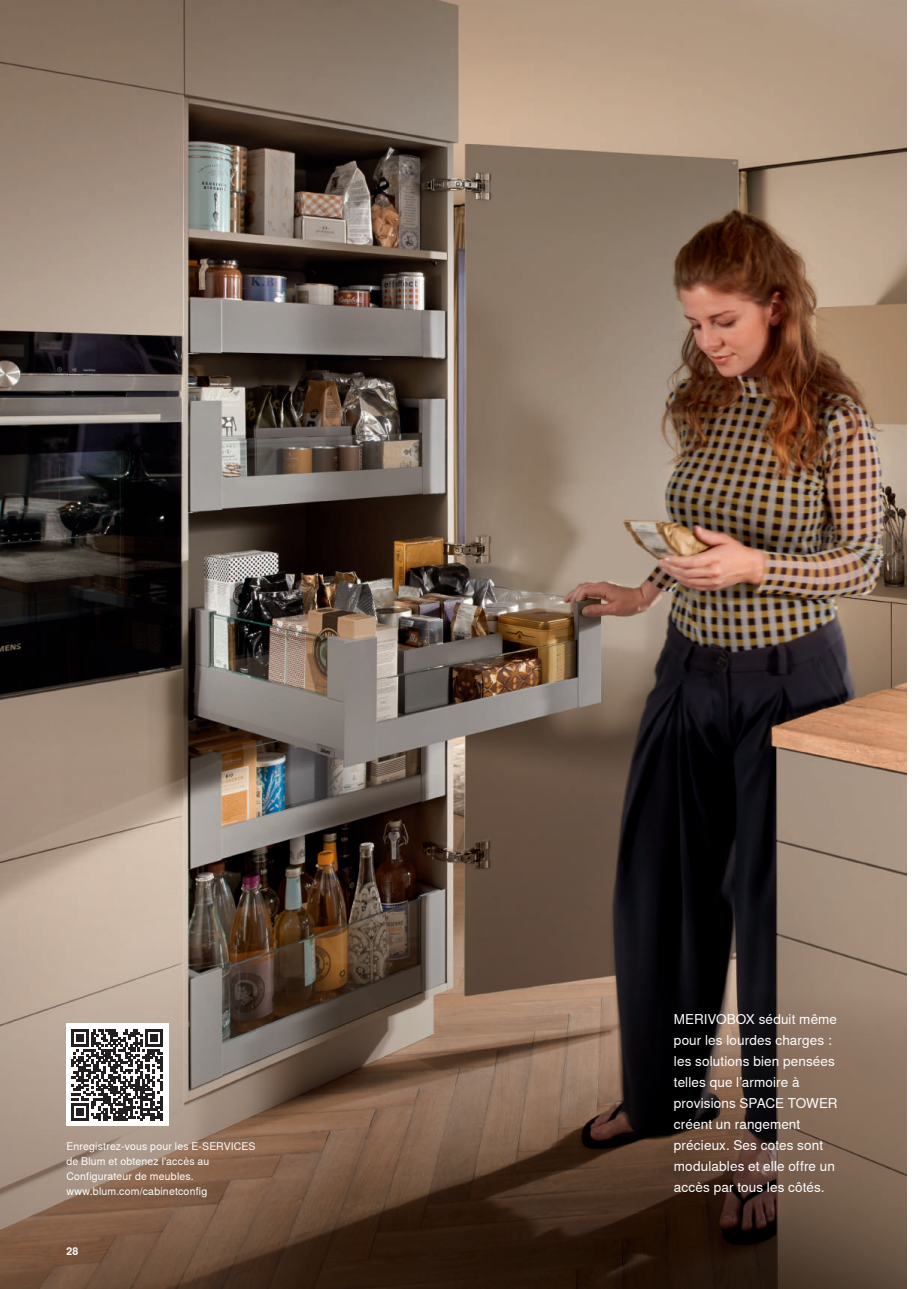
<style>
.page{position:relative;width:919px;height:1289px;background:#fff}
.page>*{position:absolute;margin:0;border:0;box-sizing:border-box;transform-origin:0 0}
.t1{font:13.5px/21px "Nimbus Sans Global";letter-spacing:.01em;color:#fff}
.t2{font:10.5px/15px "Nimbus Sans Global";letter-spacing:.02em;color:#fff}
.t3{font:700 10.5px "Nimbus Sans Global";color:#fff}
</style>
<div class="page">
<img style="left:0;top:0;width:906px;height:994px">
<svg style="left:0;top:749px;width:777px;height:539px;background:#6c594b"></svg>
<svg style="left:536px;top:994px;width:370px;height:294px;background:#544033"></svg>
<div style="left:66px;top:1023px;width:102px;height:102px;background:#fff"></div>
<svg style="left:71px;top:1029px;width:91px;height:91px"></svg>
<p class="t2" style="left:66px;top:1138px;width:190px">Enregistrez-vous pour les E-SERVICES de Blum et obtenez l’accès au<br>Configurateur de meubles. www.blum.com/cabinetconfig</p>
<p class="t3" style="left:66px;top:1245px;width:14px">28</p>
<p class="t1" style="left:674px;top:1008px;width:165px">MERIVOBOX séduit même pour les lourdes charges : les solutions bien pensées telles que l’armoire à provisions SPACE TOWER créent un rangement précieux. Ses cotes sont modulables et elle offre un accès par tous les côtés.</p>
</div>
